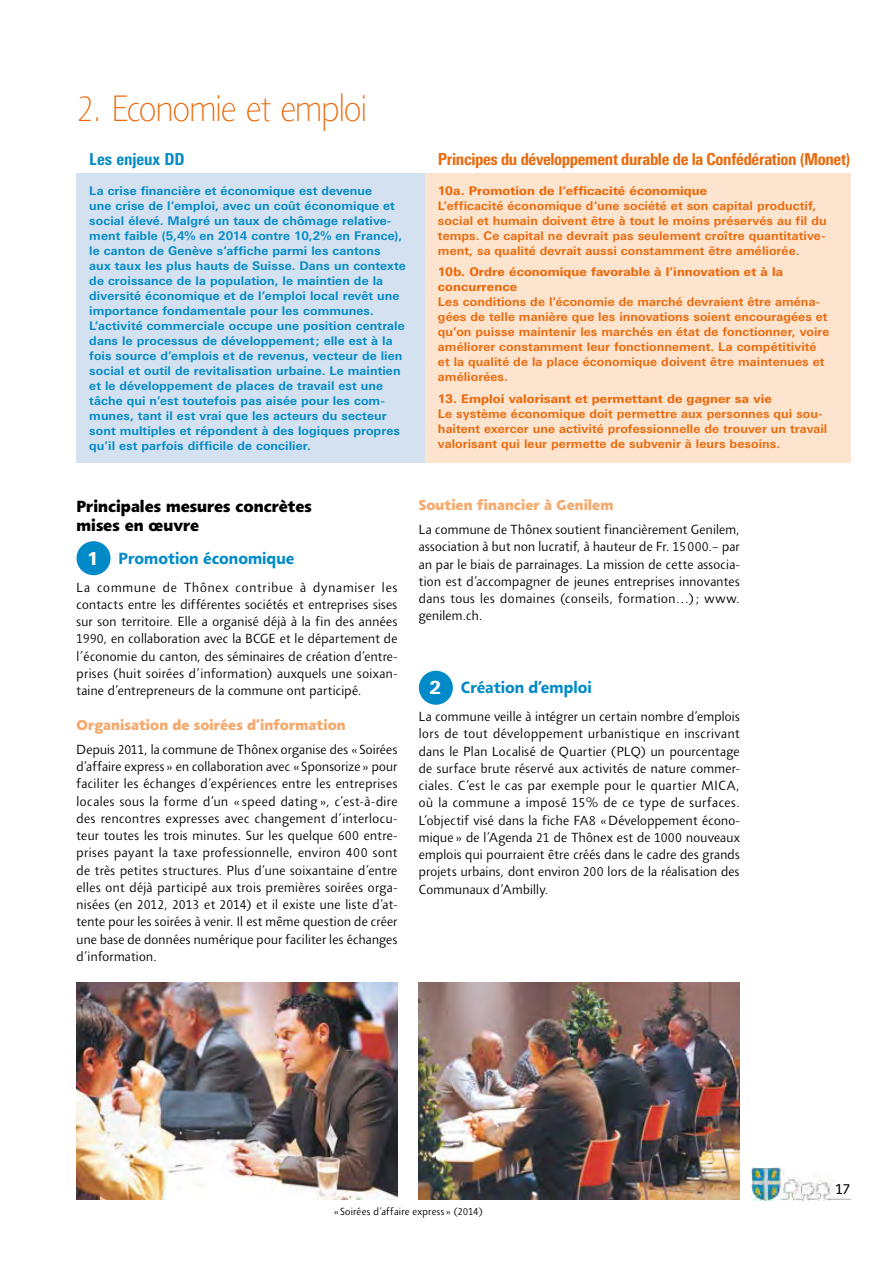
<style>
.page{position:relative;width:893px;height:1263px;background:#fff}
.page>*{position:absolute;margin:0;border:0;box-sizing:border-box;transform-origin:0 0}
.t1{font:100 37.5px "Agilita LT Pro";letter-spacing:-.015em;color:#eb690b}
.t2{font:800 condensed 16.5px "Univers Next Pro";letter-spacing:-.02em;color:#eb690b}
.t3{font:800 16.5px/19.5px "Agilita LT Pro";color:#000}
.t4{font:700 16.5px "Agilita LT Pro";color:#008bc8}
.t5{font:800 condensed 16.5px "Univers Next Pro";letter-spacing:-.005em;color:#008bc8}
.t6{font:15px "Agilita LT Pro";color:#000}
.t7{font:800 14.7px "Agilita LT Pro";letter-spacing:.005em;color:#f5a96c}
.t8{font:300 13.5px/17.2px "Agilita LT Pro";letter-spacing:.005em;color:#000;text-align:justify}
.t9{font:700 12px/15px "Univers Next Pro";letter-spacing:.01em;color:#008bc8}
.t10{font:700 12px/15px "Univers Next Pro";letter-spacing:.01em;color:#eb690b}
.t11{font:800 12px/15px "Univers Next Pro";letter-spacing:.01em;color:#eb690b}
.t12{font:300 10.5px "Agilita LT Pro";letter-spacing:.01em;color:#000}
.s1{font-family:"Univers Next Pro";font-weight:800;font-size:18px;color:#fff}
</style>
<div class="page">
<img style="left:752px;top:1168px;width:98px;height:33px">
<div style="left:77px;top:173px;width:348px;height:290px;background:#d4e1f1"></div>
<div style="left:425px;top:173px;width:425px;height:290px;background:#fde4cf"></div>
<div style="left:77px;top:541px;width:34px;height:34px;background:#008bc8;border-radius:50%"></div>
<div style="left:419px;top:671px;width:34px;height:34px;background:#008bc8;border-radius:50%"></div>
<img style="left:77px;top:982px;width:321px;height:217px">
<img style="left:419px;top:982px;width:321px;height:217px">
<h1 class="t1" style="left:77px;top:83px;width:292px">2. Economie et emploi</h1>
<p class="t5" style="left:89px;top:149px;width:97px">Les enjeux DD</p>
<p class="t2" style="left:438px;top:149px;width:414px">Principes du développement durable de la Confédération (Monet)</p>
<p class="t9" style="left:89px;top:183px;width:318px">La crise financière et économique est devenue<br>une crise de l’emploi, avec un coût économique et social élevé. Malgré un taux de chômage relative&shy;ment faible (5,4% en 2014 contre 10,2% en France), le canton de Genève s’affiche parmi les cantons<br>aux taux les plus hauts de Suisse. Dans un contexte de croissance de la population, le maintien de la diversité économique et de l’emploi local revêt une importance fondamentale pour les communes.<br>L’activité commerciale occupe une position centrale dans le processus de développement; elle est à la fois source d’emplois et de revenus, vecteur de lien social et outil de revitalisation urbaine. Le maintien et le développement de places de travail est une tâche qui n’est toutefois pas aisée pour les com&shy;munes, tant il est vrai que les acteurs du secteur sont multiples et répondent à des logiques propres qu’il est parfois difficile de concilier.</p>
<p class="t11" style="left:438px;top:183px;width:271px">10a. Promotion de l’efficacité économique</p>
<p class="t10" style="left:438px;top:198px;width:390px">L’efficacité économique d‘une société et son capital productif, social et humain doivent être à tout le moins préservés au fil du temps. Ce capital ne devrait pas seulement croître quantitative&shy;ment, sa qualité devrait aussi constamment être améliorée.</p>
<p class="t11" style="left:438px;top:264px;width:347px">10b. Ordre économique favorable à l’innovation et à la concurrence</p>
<p class="t10" style="left:438px;top:294px;width:393px">Les conditions de l’économie de marché devraient être aména&shy;gées de telle manière que les innovations soient encouragées et qu’on puisse maintenir les marchés en état de fonctionner, voire améliorer constamment leur fonctionnement. La compétitivité et la qualité de la place économique doivent être maintenues et améliorées.</p>
<p class="t11" style="left:438px;top:391px;width:335px">13. Emploi valorisant et permettant de gagner sa vie</p>
<p class="t10" style="left:438px;top:406px;width:391px">Le système économique doit permettre aux personnes qui sou&shy;haitent exercer une activité professionnelle de trouver un travail valorisant qui leur permette de subvenir à leurs besoins.</p>
<p class="t3" style="left:77px;top:497px;width:237px">Principales mesures concrètes mises en œuvre</p>
<p class="t4" style="left:87px;top:546px;width:209px"><span class="s1">1</span> Promotion économique</p>
<p class="t8" style="left:77px;top:578px;width:323px">La commune de Thônex contribue à dynamiser les contacts entre les différentes sociétés et entreprises sises sur son territoire. Elle a organisé déjà à la fin des années 1990, en collaboration avec la BCGE et le département de l’économie du canton, des séminaires de création d’entre&shy;prises (huit soirées d’information) auxquels une soixan&shy;taine d’entrepreneurs de la commune ont participé.</p>
<p class="t7" style="left:77px;top:714px;width:271px">Organisation de soirées d’information</p>
<p class="t8" style="left:77px;top:740px;width:323px">Depuis 2011, la commune de Thônex organise des «Soirées d’affaire express» en collaboration avec «Sponsorize» pour faciliter les échanges d’expériences entre les entreprises locales sous la forme d’un « speed dating », c’est-à-dire des rencontres expresses avec changement d’interlocu&shy;teur toutes les trois minutes. Sur les quelque 600 entre&shy;prises payant la taxe professionnelle, environ 400 sont de très petites structures. Plus d’une soixantaine d’entre elles ont déjà participé aux trois premières soirées orga&shy;nisées (en 2012, 2013 et 2014) et il existe une liste d’at&shy;tente pour les soirées à venir. Il est même question de créer une base de données numérique pour faciliter les échanges d’information.</p>
<p class="t7" style="left:419px;top:494px;width:196px">Soutien financier à Genilem</p>
<p class="t8" style="left:419px;top:521px;width:323px">La commune de Thônex soutient financièrement Genilem, association à but non lucratif, à hauteur de Fr. 15000.– par an par le biais de parrainages. La mission de cette associa&shy;tion est d’accompagner de jeunes entreprises innovantes dans tous les domaines (conseils, formation…); www. genilem.ch.</p>
<p class="t4" style="left:429px;top:676px;width:164px"><span class="s1">2</span> Création d’emploi</p>
<p class="t8" style="left:419px;top:708px;width:323px">La commune veille à intégrer un certain nombre d’emplois lors de tout développement urbanistique en inscrivant dans le Plan Localisé de Quartier (PLQ) un pourcentage de surface brute réservé aux activités de nature commer&shy;ciales. C’est le cas par exemple pour le quartier MICA, où la commune a imposé 15% de ce type de surfaces.<br>L’objectif visé dans la fiche FA8 «Développement écono&shy;mique» de l’Agenda 21 de Thônex est de 1000 nouveaux emplois qui pourraient être créés dans le cadre des grands projets urbains, dont environ 200 lors de la réalisation des Communaux d’Ambilly.</p>
<p class="t12" style="left:334px;top:1205px;width:151px">«Soirées d’affaire express» (2014)</p>
<p class="t6" style="left:835px;top:1179px;width:16px">17</p>
</div>
